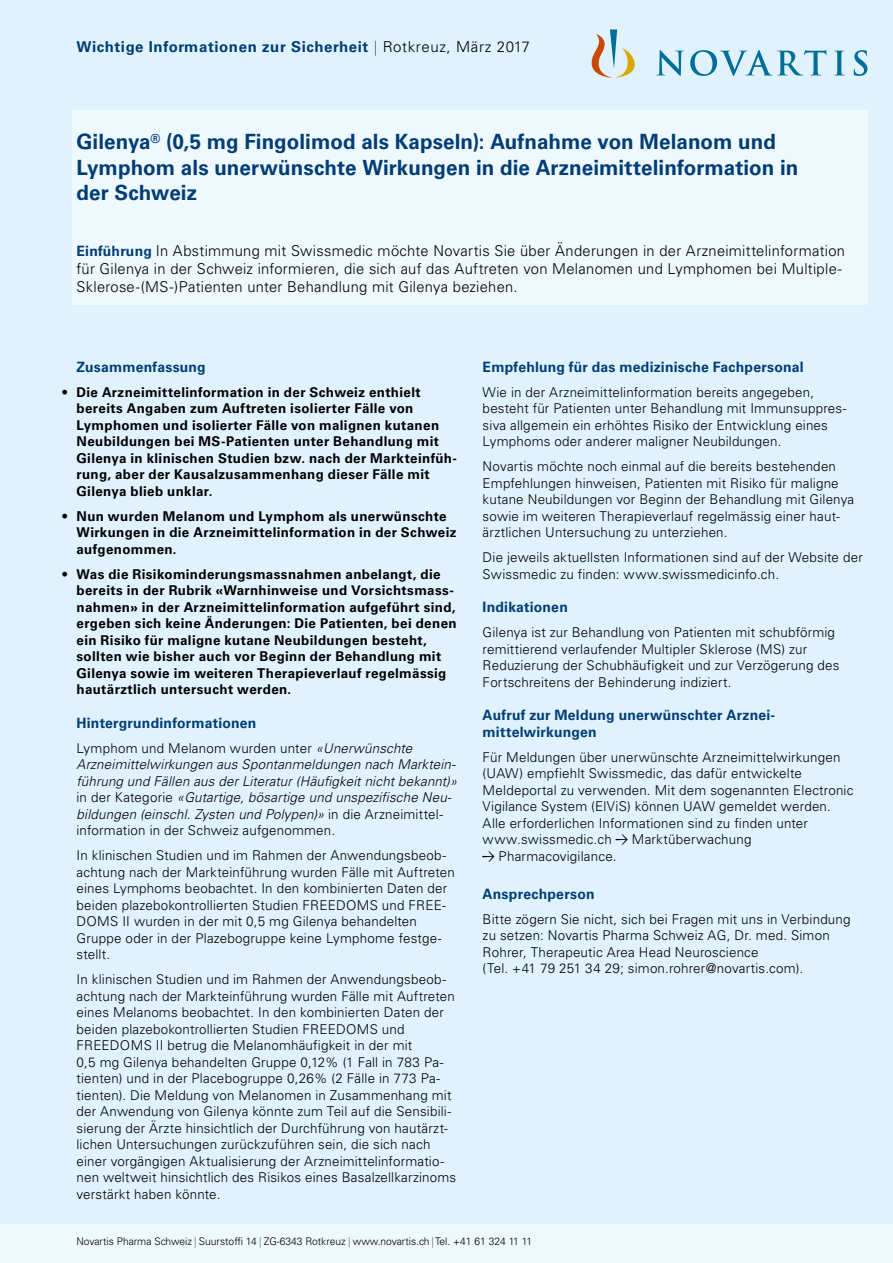
<style>
.page{position:relative;width:893px;height:1263px;background:#dff2fd}
.page>*{position:absolute;margin:0;border:0;box-sizing:border-box;transform-origin:0 0}
._01_Titel_blau_gross{font:700 21px/25.5px "Univers LT Std";letter-spacing:.005em;color:#003d76}
._03_Titel_blau_klein{font:300 15px/18px "Univers LT Std";letter-spacing:.02em;color:#000}
.t1{font:700 15px "Univers LT Std";letter-spacing:.04em;color:#003d76}
._03_Titel_blau_klein-2{font:700 14.25px/16.5px "Univers LT Std";letter-spacing:.015em;color:#003d76}
.Grundtext_Abstand_vo{font:300 13.5px/16.5px "Univers LT Std";letter-spacing:.015em;color:#000}
.Grundtext_Abstand_vo-2{font:700 13.5px/16.5px "Univers LT Std";letter-spacing:.025em;color:#000}
.Grundtext_Abstand_vo-3{font:italic 300 13.5px/16.5px "Univers LT Std";letter-spacing:.015em;color:#000}
.t2{font:300 10.5px "Univers LT Std";color:#000}
.s1{font-weight:300;color:#000}
.s2{font-weight:700;font-size:14.25px;color:#003d76}
.s3{font-weight:300}
.s4{font-style:normal}
.s5{font-family:"The Antiqua B W5 Plain";font-weight:400}
</style>
<div class="page">
<div style="left:0;top:1225px;width:893px;height:38px;background:#eef8fd"></div>
<div style="left:72px;top:111px;width:795px;height:194px;background:#eef8fd"></div>
<svg style="left:656px;top:50px;width:28px;height:26px"></svg>
<svg style="left:690px;top:50px;width:136px;height:26px"></svg>
<svg style="left:834px;top:51px;width:11px;height:24px"></svg>
<svg style="left:854px;top:50px;width:13px;height:26px"></svg>
<svg style="left:592px;top:30px;width:43px;height:48px"></svg>
<p class="t1" style="left:77px;top:38px;width:455px">Wichtige Informationen zur Sicherheit <span class="s1">| Rotkreuz, März 2017</span></p>
<p class="_01_Titel_blau_gross" style="left:77px;top:129px;width:723px">Gilenya<sup>®</sup> (0,5 mg Fingolimod als Kapseln): Aufnahme von Melanom und<br>Lymphom als unerwünschte Wirkungen in die Arzneimittelinformation in der Schweiz</p>
<p class="_03_Titel_blau_klein" style="left:77px;top:242px;width:770px"><span class="s2">Einführung</span> In Abstimmung mit Swissmedic möchte Novartis Sie über Änderungen in der Arzneimittelinformation für Gilenya in der Schweiz informieren, die sich auf das Auftreten von Melanomen und Lymphomen bei Multiple-<br>Sklerose-(MS-)Patienten unter Behandlung mit Gilenya beziehen.</p>
<p class="_03_Titel_blau_klein-2" style="left:77px;top:359px;width:131px">Zusammenfassung</p>
<p class="Grundtext_Abstand_vo-2" style="left:77px;top:384px;width:382px;text-indent:-15px"><span class="s3">•</span> Die Arzneimittelinformation in der Schweiz enthielt bereits Angaben zum Auftreten isolierter Fälle von Lymphomen und isolierter Fälle von malignen kutanen Neubildungen bei MS-Patienten unter Behandlung mit Gilenya in klinischen Studien bzw. nach der Markteinfüh&shy;rung, aber der Kausalzusammenhang dieser Fälle mit Gilenya blieb unklar.</p>
<p class="Grundtext_Abstand_vo-2" style="left:77px;top:508px;width:381px;text-indent:-15px"><span class="s3">•</span> Nun wurden Melanom und Lymphom als unerwünschte<br>Wirkungen in die Arzneimittelinformation in der Schweiz aufgenommen.</p>
<p class="Grundtext_Abstand_vo-2" style="left:77px;top:566px;width:382px;text-indent:-15px"><span class="s3">•</span> Was die Risikominderungsmassnahmen anbelangt, die bereits in der Rubrik «Warnhinweise und Vorsichtsmass&shy;nahmen» in der Arzneimittelinformation aufgeführt sind, ergeben sich keine Änderungen: Die Patienten, bei denen ein Risiko für maligne kutane Neubildungen besteht, sollten wie bisher auch vor Beginn der Behandlung mit Gilenya sowie im weiteren Therapieverlauf regelmässig hautärztlich untersucht werden.</p>
<p class="_03_Titel_blau_klein-2" style="left:77px;top:715px;width:181px">Hintergrundinformationen</p>
<p class="Grundtext_Abstand_vo-3" style="left:77px;top:740px;width:382px"><span class="s4">Lymphom und Melanom wurden unter</span> «Unerwünschte Arzneimittelwirkungen aus Spontanmeldungen nach Marktein&shy;führung und Fällen aus der Literatur (Häufigkeit nicht bekannt)» <span class="s4">in der Kategorie</span> «Gutartige, bösartige und unspezifische Neu&shy;bildungen (einschl. Zysten und Polypen)» <span class="s4">in die Arzneimittel&shy;information in der Schweiz aufgenommen.</span></p>
<p class="Grundtext_Abstand_vo" style="left:77px;top:847px;width:380px">In klinischen Studien und im Rahmen der Anwendungsbeob&shy;achtung nach der Markteinführung wurden Fälle mit Auftreten eines Lymphoms beobachtet. In den kombinierten Daten der beiden plazebokontrollierten Studien FREEDOMS und FREE-DOMS II wurden in der mit 0,5 mg Gilenya behandelten Gruppe oder in der Plazebogruppe keine Lymphome festge&shy;stellt.</p>
<p class="Grundtext_Abstand_vo" style="left:77px;top:971px;width:381px">In klinischen Studien und im Rahmen der Anwendungsbeob&shy;achtung nach der Markteinführung wurden Fälle mit Auftreten eines Melanoms beobachtet. In den kombinierten Daten der beiden plazebokontrollierten Studien FREEDOMS und FREEDOMS II betrug die Melanomhäufigkeit in der mit<br>0,5 mg Gilenya behandelten Gruppe 0,12% (1 Fall in 783 Pa&shy;tienten) und in der Placebogruppe 0,26% (2 Fälle in 773 Pa&shy;tienten). Die Meldung von Melanomen in Zusammenhang mit der Anwendung von Gilenya könnte zum Teil auf die Sensibili&shy;sierung der Ärzte hinsichtlich der Durchführung von hautärzt&shy;lichen Untersuchungen zurückzuführen sein, die sich nach einer vorgängigen Aktualisierung der Arzneimittelinformatio&shy;nen weltweit hinsichtlich des Risikos eines Basalzellkarzinoms verstärkt haben könnte.</p>
<p class="_03_Titel_blau_klein-2" style="left:483px;top:359px;width:322px">Empfehlung für das medizinische Fachpersonal</p>
<p class="Grundtext_Abstand_vo" style="left:483px;top:384px;width:365px">Wie in der Arzneimittelinformation bereits angegeben, besteht für Patienten unter Behandlung mit Immunsuppres&shy;siva allgemein ein erhöhtes Risiko der Entwicklung eines Lymphoms oder anderer maligner Neubildungen.</p>
<p class="Grundtext_Abstand_vo" style="left:483px;top:458px;width:373px">Novartis möchte noch einmal auf die bereits bestehenden Empfehlungen hinweisen, Patienten mit Risiko für maligne kutane Neubildungen vor Beginn der Behandlung mit Gilenya sowie im weiteren Therapieverlauf regelmässig einer haut&shy;ärztlichen Untersuchung zu unterziehen.</p>
<p class="Grundtext_Abstand_vo" style="left:483px;top:549px;width:382px">Die jeweils aktuellsten Informationen sind auf der Website der<br>Swissmedic zu finden: www.swissmedicinfo.ch.</p>
<p class="_03_Titel_blau_klein-2" style="left:483px;top:599px;width:87px">Indikationen</p>
<p class="Grundtext_Abstand_vo" style="left:483px;top:624px;width:358px">Gilenya ist zur Behandlung von Patienten mit schubförmig remittierend verlaufender Multipler Sklerose (MS) zur Reduzierung der Schubhäufigkeit und zur Verzögerung des Fortschreitens der Behinderung indiziert.</p>
<p class="_03_Titel_blau_klein-2" style="left:483px;top:707px;width:293px">Aufruf zur Meldung unerwünschter Arznei&shy;mittelwirkungen</p>
<p class="Grundtext_Abstand_vo" style="left:483px;top:749px;width:372px">Für Meldungen über unerwünschte Arzneimittelwirkungen (UAW) empfiehlt Swissmedic, das dafür entwickelte Meldeportal zu verwenden. Mit dem sogenannten Electronic Vigilance System (ElViS) können UAW gemeldet werden.<br>Alle erforderlichen Informationen sind zu finden unter www.swissmedic.ch <span class="s5">→</span> Marktüberwachung</p>
<p class="Grundtext_Abstand_vo" style="left:483px;top:848px;width:135px"><span class="s5">→</span> Pharmacovigilance.</p>
<p class="_03_Titel_blau_klein-2" style="left:483px;top:885px;width:113px">Ansprechperson</p>
<p class="Grundtext_Abstand_vo" style="left:483px;top:910px;width:369px">Bitte zögern Sie nicht, sich bei Fragen mit uns in Verbindung zu setzen: Novartis Pharma Schweiz AG, Dr. med. Simon Rohrer, Therapeutic Area Head Neuroscience<br>(Tel. +41 79 251 34 29; simon.rohrer@novartis.com).</p>
<p class="t2" style="left:77px;top:1235px;width:457px">Novartis Pharma Schweiz | Suurstoffi 14 | ZG-6343 Rotkreuz | www.novartis.ch | Tel. +41 61 324 11 11</p>
</div>
